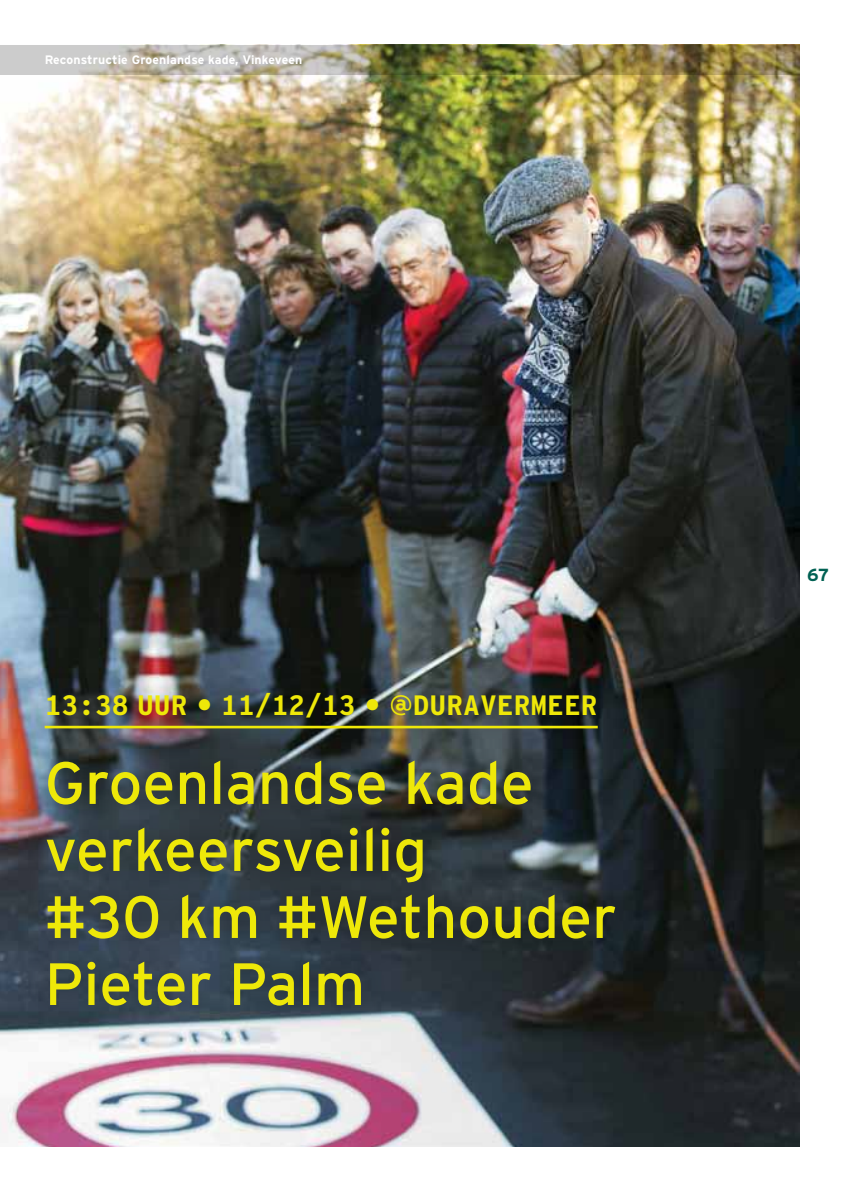
<style>
.page{position:relative;width:844px;height:1191px;background:#fff}
.page>*{position:absolute;margin:0;border:0;box-sizing:border-box;transform-origin:0 0}
.t1{font:59.5px/67px "Interstate";color:#eee809}
.t2{font:700 28px "Interstate Mono";color:#eee809}
.t3{font:700 17.5px "Interstate";color:#006153}
.t4{font:700 12.25px "Interstate";letter-spacing:.01em;color:#fff}
.s1{font-family:"Interstate"}
</style>
<div class="page">
<img style="left:0;top:75px;width:799px;height:1071px">
<div style="left:21px;top:667px;width:618px;height:365px;background:#000;opacity:.4"></div>
<hr style="left:45px;top:725px;width:552px;height:3px;background:#eee809">
<img style="left:0;top:45px;width:799px;height:30px">
<p class="t4" style="left:45px;top:53px;width:259px">Reconstructie Groenlandse kade, Vinkeveen</p>
<p class="t2" style="left:45px;top:689px;width:554px">13:38 UUR • 11/12/13 • <span class="s1">@</span>DURAVERMEER</p>
<p class="t1" style="left:45px;top:749px;width:573px">Groenlandse kade verkeersveilig<br>#30 km #Wethouder<br>Pieter Palm</p>
<p class="t3" style="left:807px;top:564px;width:23px">67</p>
</div>
